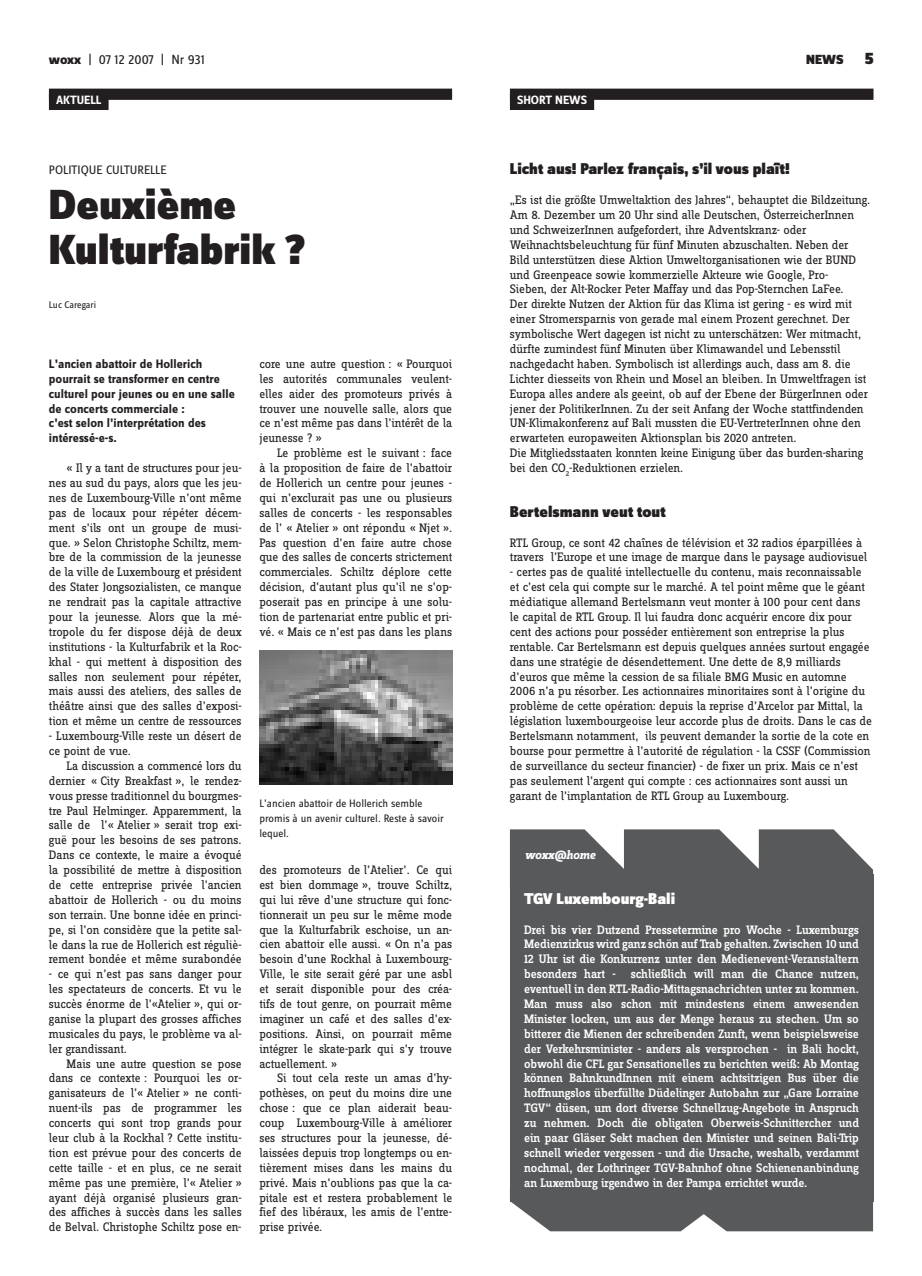
<style>
.page{position:relative;width:922px;height:1276px;background:#fff}
.page>*{position:absolute;margin:0;border:0;box-sizing:border-box;transform-origin:0 0}
.t1{font:900 43.75px/44.6px "Zine Sans Dis";color:#231f20}
.t2{font:900 16.25px "Zine Sans Dis";color:#231f20}
.t3{font:900 16.25px "Zine Sans Dis";color:#fff}
.t4{font:13.75px "Zine Sans Dis";letter-spacing:-.01em;color:#231f20}
.t5{font:900 13.75px "Zine Sans Dis";color:#231f20}
.t6{font:12.75px/14.9px "Zine Slab Dis";letter-spacing:-.005em;color:#231f20;text-align:justify}
.t7{font:500 12.75px/14.9px "Zine Slab Dis";letter-spacing:-.005em;color:#fff;text-align:justify}
.t8{font:700 12.75px/14.9px "Zine Sans Dis";color:#231f20}
.t9{font:12.75px "Zine Sans Dis";letter-spacing:-.01em;color:#231f20}
.t10{font:italic 700 12.75px "Zine Slab Dis";letter-spacing:-.01em;color:#fff}
.t11{font:700 12.5px "Zine Sans Dis";color:#fff}
.t12{font:11.25px/14.9px "Zine Sans Dis";color:#231f20}
.t13{font:10px "Zine Sans Dis";color:#231f20}
.s1{font-weight:800}
.s2{font-size:17.5px}
</style>
<div class="page">
<div style="left:510px;top:89px;width:363px;height:11px;background:#231f20"></div>
<div style="left:510px;top:94px;width:84px;height:16px;background:#231f20"></div>
<div style="left:49px;top:89px;width:403px;height:11px;background:#231f20"></div>
<svg style="left:510px;top:829px;width:362px;height:45px;background:#707173"></svg>
<svg style="left:510px;top:1201px;width:362px;height:30px;background:#676869"></svg>
<div style="left:510px;top:874px;width:362px;height:327px;background:#58595b"></div>
<div style="left:49px;top:94px;width:60px;height:16px;background:#231f20"></div>
<img style="left:259px;top:651px;width:193px;height:133px">
<p class="t4" style="left:49px;top:55px;width:157px"><span class="s1">woxx</span> | 07 12 2007 | Nr 931</p>
<p class="t5" style="left:806px;top:52px;width:69px">NEWS <span class="s2">5</span></p>
<p class="t11" style="left:517px;top:92px;width:71px">SHORT NEWS</p>
<p class="t11" style="left:56px;top:92px;width:47px">AKTUELL</p>
<p class="t9" style="left:49px;top:165px;width:119px">POLITIQUE CULTURELLE</p>
<h1 class="t1" style="left:49px;top:182px;width:258px">Deuxième<br>Kulturfabrik ?</h1>
<p class="t13" style="left:49px;top:301px;width:49px">Luc Caregari</p>
<p class="t8" style="left:49px;top:356px;width:187px">L’ancien abattoir de Hollerich pourrait se transformer en centre culturel pour jeunes ou en une salle de concerts commerciale :<br>c’est selon l’interprétation des intéressé-e-s.</p>
<p class="t6" style="left:49px;top:462px;width:194px;text-indent:18px">« Il y a tant de structures pour jeu&shy;nes au sud du pays, alors que les jeu&shy;nes de Luxembourg-Ville n’ont même pas de locaux pour répéter décem&shy;ment s’ils ont un groupe de musi&shy;que. » Selon Christophe Schiltz, mem&shy;bre de la commission de la jeunesse de la ville de Luxembourg et président des Stater Jongsozialisten, ce manque ne rendrait pas la capitale attractive pour la jeunesse. Alors que la mé&shy;tropole du fer dispose déjà de deux institutions - la Kulturfabrik et la Roc&shy;khal - qui mettent à disposition des salles non seulement pour répéter, mais aussi des ateliers, des salles de théâtre ainsi que des salles d’exposi&shy;tion et même un centre de ressources</p>
<p class="t6" style="left:49px;top:729px;width:194px">- Luxembourg-Ville reste un désert de ce point de vue.</p>
<p class="t6" style="left:49px;top:759px;width:194px;text-indent:18px">La discussion a commencé lors du dernier « City Breakfast », le rendez&shy;vous presse traditionnel du bourgmes&shy;tre Paul Helminger. Apparemment, la salle de l’« Atelier » serait trop exi&shy;guë pour les besoins de ses patrons.<br>Dans ce contexte, le maire a évoqué la possibilité de mettre à disposition de cette entreprise privée l’ancien abattoir de Hollerich - ou du moins son terrain. Une bonne idée en princi&shy;pe, si l’on considère que la petite sal&shy;le dans la rue de Hollerich est réguliè&shy;rement bondée et même surabondée</p>
<p class="t6" style="left:49px;top:968px;width:194px">- ce qui n’est pas sans danger pour les spectateurs de concerts. Et vu le succès énorme de l’«Atelier », qui or&shy;ganise la plupart des grosses affiches musicales du pays, le problème va al&shy;ler grandissant.</p>
<p class="t6" style="left:49px;top:1057px;width:194px;text-indent:18px">Mais une autre question se pose dans ce contexte : Pourquoi les or&shy;ganisateurs de l’« Atelier » ne conti&shy;nuent-ils pas de programmer les concerts qui sont trop grands pour leur club à la Rockhal ? Cette institu&shy;tion est prévue pour des concerts de cette taille - et en plus, ce ne serait même pas une première, l’« Atelier » ayant déjà organisé plusieurs gran&shy;des affiches à succès dans les salles de Belval. Christophe Schiltz pose en-</p>
<p class="t6" style="left:259px;top:357px;width:194px">core une autre question : « Pourquoi les autorités communales veulent&shy;elles aider des promoteurs privés à trouver une nouvelle salle, alors que ce n’est même pas dans l’intérêt de la jeunesse ? »</p>
<p class="t6" style="left:259px;top:447px;width:194px;text-indent:18px">Le problème est le suivant : face à la proposition de faire de l’abattoir de Hollerich un centre pour jeunes - qui n’exclurait pas une ou plusieurs salles de concerts - les responsables de l’ « Atelier » ont répondu « Njet ».<br>Pas question d’en faire autre chose que des salles de concerts strictement commerciales. Schiltz déplore cette décision, d’autant plus qu’il ne s’op&shy;poserait pas en principe à une solu&shy;tion de partenariat entre public et pri&shy;vé. « Mais ce n’est pas dans les plans</p>
<p class="t12" style="left:259px;top:797px;width:186px">L’ancien abattoir de Hollerich semble promis à un avenir culturel. Reste à savoir lequel.</p>
<p class="t6" style="left:259px;top:863px;width:194px">des promoteurs de l’Atelier’. Ce qui est bien dommage », trouve Schiltz, qui lui rêve d’une structure qui fonc&shy;tionnerait un peu sur le même mode que la Kulturfabrik eschoise, un an&shy;cien abattoir elle aussi. « On n’a pas besoin d’une Rockhal à Luxembourg-Ville, le site serait géré par une asbl et serait disponible pour des créa&shy;tifs de tout genre, on pourrait même imaginer un café et des salles d’ex&shy;positions. Ainsi, on pourrait même intégrer le skate-park qui s’y trouve actuellement. »</p>
<p class="t6" style="left:259px;top:1072px;width:194px;text-indent:18px">Si tout cela reste un amas d’hy&shy;pothèses, on peut du moins dire une chose : que ce plan aiderait beau&shy;coup Luxembourg-Ville à améliorer ses structures pour la jeunesse, dé&shy;laissées depuis trop longtemps ou en&shy;tièrement mises dans les mains du privé. Mais n’oublions pas que la ca&shy;pitale est et restera probablement le fief des libéraux, les amis de l’entre&shy;prise privée.</p>
<p class="t2" style="left:510px;top:159px;width:281px">Licht aus! Parlez français, s’il vous plaît!</p>
<p class="t6" style="left:510px;top:194px;width:361px;text-align:left">„Es ist die größte Umweltaktion des Jahres“, behauptet die Bildzeitung.<br>Am 8. Dezember um 20 Uhr sind alle Deutschen, ÖsterreicherInnen und SchweizerInnen aufgefordert, ihre Adventskranz- oder Weihnachtsbeleuchtung für fünf Minuten abzuschalten. Neben der Bild unterstützen diese Aktion Umweltorganisationen wie der BUND und Greenpeace sowie kommerzielle Akteure wie Google, Pro-<br>Sieben, der Alt-Rocker Peter Maffay und das Pop-Sternchen LaFee.<br>Der direkte Nutzen der Aktion für das Klima ist gering - es wird mit einer Stromersparnis von gerade mal einem Prozent gerechnet. Der symbolische Wert dagegen ist nicht zu unterschätzen: Wer mitmacht, dürfte zumindest fünf Minuten über Klimawandel und Lebensstil nachgedacht haben. Symbolisch ist allerdings auch, dass am 8. die Lichter diesseits von Rhein und Mosel an bleiben. In Umweltfragen ist Europa alles andere als geeint, ob auf der Ebene der BürgerInnen oder jener der PolitikerInnen. Zu der seit Anfang der Woche stattfindenden UN-Klimakonferenz auf Bali mussten die EU-VertreterInnen ohne den erwarteten europaweiten Aktionsplan bis 2020 antreten.<br>Die Mitgliedsstaaten konnten keine Einigung über das burden-sharing bei den CO<sub>2</sub>-Reduktionen erzielen.</p>
<p class="t2" style="left:510px;top:501px;width:157px">Bertelsmann veut tout</p>
<p class="t6" style="left:510px;top:536px;width:359px">RTL Group, ce sont 42 chaînes de télévision et 32 radios éparpillées à travers l’Europe et une image de marque dans le paysage audiovisuel</p>
<p class="t6" style="left:510px;top:566px;width:363px;text-align:left">- certes pas de qualité intellectuelle du contenu, mais reconnaissable et c’est cela qui compte sur le marché. A tel point même que le géant médiatique allemand Bertelsmann veut monter à 100 pour cent dans le capital de RTL Group. Il lui faudra donc acquérir encore dix pour cent des actions pour posséder entièrement son entreprise la plus rentable. Car Bertelsmann est depuis quelques années surtout engagée dans une stratégie de désendettement. Une dette de 8,9 milliards d’euros que même la cession de sa filiale BMG Music en automne 2006 n’a pu résorber. Les actionnaires minoritaires sont à l’origine du problème de cette opération: depuis la reprise d’Arcelor par Mittal, la législation luxembourgeoise leur accorde plus de droits. Dans le cas de Bertelsmann notamment, ils peuvent demander la sortie de la cote en bourse pour permettre à l’autorité de régulation - la CSSF (Commission de surveillance du secteur financier) - de fixer un prix. Mais ce n’est pas seulement l’argent qui compte : ces actionnaires sont aussi un garant de l’implantation de RTL Group au Luxembourg.</p>
<p class="t10" style="left:524px;top:848px;width:72px">woxx@home</p>
<p class="t3" style="left:524px;top:888px;width:152px">TGV Luxembourg-Bali</p>
<p class="t7" style="left:524px;top:923px;width:336px">Drei bis vier Dutzend Pressetermine pro Woche - Luxemburgs Medienzirkus wird ganz schön auf Trab gehalten. Zwischen 10 und 12 Uhr ist die Konkurrenz unter den Medienevent-Veranstaltern besonders hart - schließlich will man die Chance nutzen, eventuell in den RTL-Radio-Mittagsnachrichten unter zu kommen.<br>Man muss also schon mit mindestens einem anwesenden Minister locken, um aus der Menge heraus zu stechen. Um so bitterer die Mienen der schreibenden Zunft, wenn beispielsweise der Verkehrsminister - anders als versprochen - in Bali hockt, obwohl die CFL gar Sensationelles zu berichten weiß: Ab Montag können BahnkundInnen mit einem achtsitzigen Bus über die hoffnungslos überfüllte Düdelinger Autobahn zur „Gare Lorraine TGV“ düsen, um dort diverse Schnellzug-Angebote in Anspruch zu nehmen. Doch die obligaten Oberweis-Schnittercher und ein paar Gläser Sekt machen den Minister und seinen Bali-Trip schnell wieder vergessen - und die Ursache, weshalb, verdammt nochmal, der Lothringer TGV-Bahnhof ohne Schienenanbindung an Luxemburg irgendwo in der Pampa errichtet wurde.</p>
</div>
